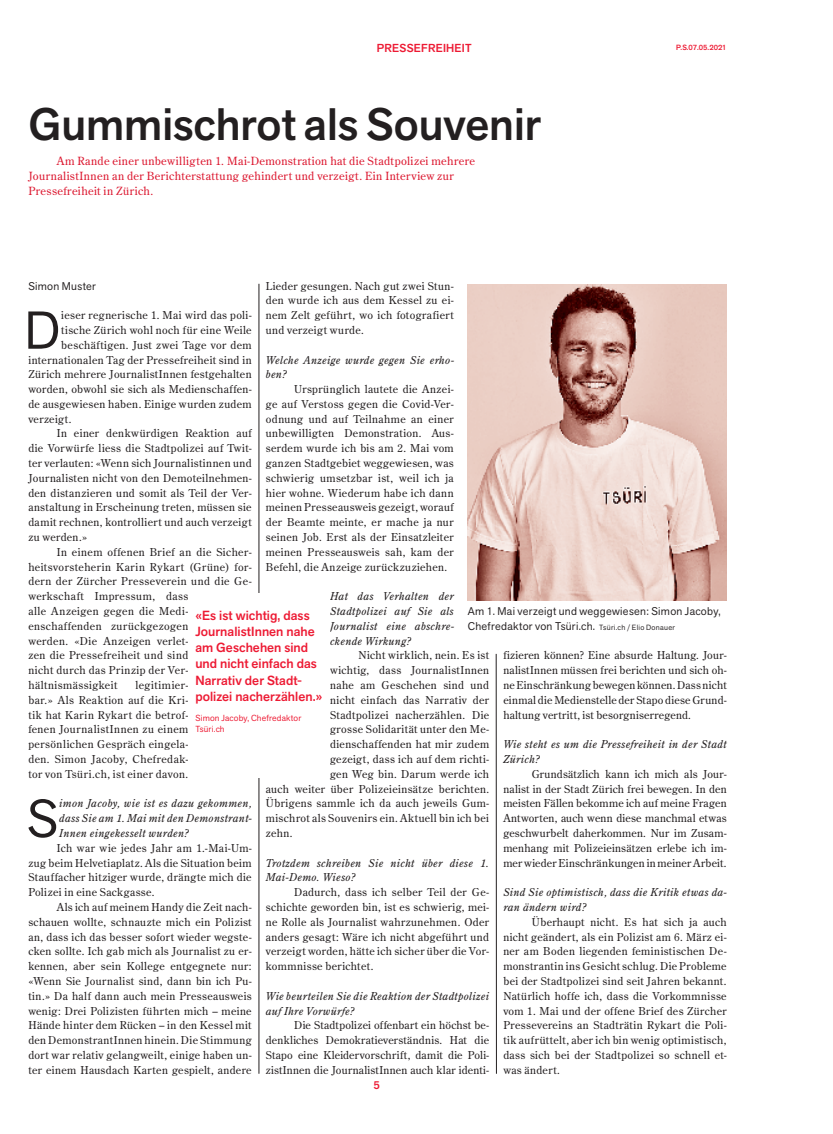
<style>
.page{position:relative;width:833px;height:1134px;background:#fff}
.page>*{position:absolute;margin:0;border:0;box-sizing:border-box;transform-origin:0 0}
.t1{font:52.75px "Akzid Grtsk Next";color:#231f20}
.t2{font:500 45px "Akzid Grtsk Next";color:#231f20}
.t3{font:500 13.12px/16.2px "Akzid Grtsk Next";letter-spacing:.005em;color:#ed1a33}
.t4{font:500 11.5px "Akzid Grtsk Next";letter-spacing:.02em;color:#ed1a33}
.t5{font:11.25px/15px "Century Old Style Std";letter-spacing:.03em;color:#dc172f}
.t6{font:500 11.25px "Akzid Grtsk Next";color:#ed1a33}
.t7{font:11.12px/14.8px "Akzid Grtsk Next";letter-spacing:.025em;color:#231f20}
.t8{font:10.75px/14.8px "Century Old Style Std";letter-spacing:.03em;color:#231f20;text-align:justify}
.t9{font:italic 10.75px/14.8px "Century Old Style Std";letter-spacing:.03em;color:#231f20}
.t10{font:8.75px/11.2px "Akzid Grtsk Next";letter-spacing:.02em;color:#ed1a33}
.t11{font:500 7.5px "Akzid Grtsk Next";color:#ed1a33}
.s1{font-size:7.5px}
</style>
<div class="page">
<hr style="left:496px;top:654px;width:1px;height:420px;background:#231f20">
<hr style="left:259px;top:284px;width:1px;height:790px;background:#231f20">
<div style="left:188px;top:593px;width:142px;height:185px;background:#fff"></div>
<img style="left:468px;top:284px;width:258px;height:316px">
<p class="t4" style="left:377px;top:41px;width:96px">PRESSEFREIHEIT</p>
<p class="t11" style="left:676px;top:42px;width:52px">P.S.07.05.2021</p>
<h2 class="t2" style="left:28px;top:95px;width:514px">Gummischrot als Souvenir</h2>
<p class="t5" style="left:28px;top:153px;width:448px;text-indent:28px">Am Rande einer unbewilligten 1. Mai-Demonstration hat die Stadtpolizei mehrere<br>JournalistInnen an der Berichterstattung gehindert und verzeigt. Ein Interview zur<br>Pressefreiheit in Zürich.</p>
<p class="t8" style="left:266px;top:278px;width:189px">Lieder gesungen. Nach gut zwei Stun&shy;den wurde ich aus dem Kessel zu ei&shy;nem Zelt geführt, wo ich fotografiert und verzeigt wurde.</p>
<p class="t9" style="left:266px;top:352px;width:190px">Welche Anzeige wurde gegen Sie erho&shy;ben?</p>
<p class="t8" style="left:266px;top:382px;width:189px;text-indent:28px">Ursprünglich lautete die Anzei&shy;ge auf Verstoss gegen die Covid-Ver&shy;odnung und auf Teilnahme an einer unbewilligten Demonstration. Aus&shy;serdem wurde ich bis am 2. Mai vom ganzen Stadtgebiet weggewiesen, was schwierig umsetzbar ist, weil ich ja hier wohne. Wiederum habe ich dann meinen Presseausweis gezeigt, worauf der Beamte meinte, er mache ja nur seinen Job. Erst als der Einsatzleiter meinen Presseausweis sah, kam der Befehl, die Anzeige zurückzuziehen.</p>
<p class="t9" style="left:330px;top:589px;width:125px;text-align:justify">Hat das Verhalten der Stadtpolizei auf Sie als Journalist eine abschre&shy;ckende Wirkung?</p>
<p class="t8" style="left:358px;top:648px;width:132px">Nicht wirklich, nein. Es ist</p>
<p class="t8" style="left:330px;top:663px;width:161px">wichtig, dass JournalistInnen</p>
<p class="t8" style="left:330px;top:677px;width:160px">nahe am Geschehen sind und</p>
<p class="t8" style="left:330px;top:692px;width:161px">nicht einfach das Narrativ der</p>
<p class="t8" style="left:330px;top:707px;width:161px">Stadtpolizei nacherzählen. Die</p>
<p class="t8" style="left:330px;top:722px;width:161px">grosse Solidarität unter den Me-</p>
<p class="t8" style="left:330px;top:737px;width:161px">dienschaffenden hat mir zudem</p>
<p class="t8" style="left:330px;top:751px;width:161px">gezeigt, dass ich auf dem richti-</p>
<p class="t8" style="left:330px;top:766px;width:160px">gen Weg bin. Darum werde ich</p>
<p class="t8" style="left:266px;top:781px;width:225px">auch weiter über Polizeieinsätze berichten.</p>
<p class="t8" style="left:266px;top:796px;width:225px">Übrigens sammle ich da auch jeweils Gum-</p>
<p class="t8" style="left:266px;top:811px;width:225px">mischrot als Souvenirs ein. Aktuell bin ich bei</p>
<p class="t8" style="left:266px;top:825px;width:28px">zehn.</p>
<p class="t9" style="left:266px;top:855px;width:225px">Trotzdem schreiben Sie nicht über diese 1.<br>Mai-Demo. Wieso?</p>
<p class="t8" style="left:266px;top:885px;width:225px;text-indent:28px">Dadurch, dass ich selber Teil der Ge&shy;schichte geworden bin, ist es schwierig, mei&shy;ne Rolle als Journalist wahrzunehmen. Oder anders gesagt: Wäre ich nicht abgeführt und verzeigt worden, hätte ich sicher über die Vor&shy;kommnisse berichtet.</p>
<p class="t9" style="left:266px;top:988px;width:225px">Wie beurteilen Sie die Reaktion der Stadtpolizei auf Ihre Vorwürfe?</p>
<p class="t8" style="left:266px;top:1018px;width:225px;text-indent:28px">Die Stadtpolizei offenbart ein höchst be&shy;denkliches Demokratieverständnis. Hat die Stapo eine Kleidervorschrift, damit die Poli&shy;zistInnen die JournalistInnen auch klar identi-</p>
<p class="t7" style="left:28px;top:278px;width:69px">Simon Muster</p>
<h1 class="t1" style="left:24px;top:296px;width:38px">D</h1>
<p class="t8" style="left:61px;top:308px;width:192px">ieser regnerische 1. Mai wird das poli-</p>
<p class="t8" style="left:61px;top:322px;width:192px">tische Zürich wohl noch für eine Weile</p>
<p class="t8" style="left:61px;top:337px;width:192px">beschäftigen. Just zwei Tage vor dem</p>
<p class="t8" style="left:28px;top:352px;width:225px">internationalen Tag der Pressefreiheit sind in</p>
<p class="t8" style="left:28px;top:367px;width:225px">Zürich mehrere JournalistInnen festgehalten</p>
<p class="t8" style="left:28px;top:382px;width:225px">worden, obwohl sie sich als Medienschaffen-</p>
<p class="t8" style="left:28px;top:396px;width:225px">de ausgewiesen haben. Einige wurden zudem</p>
<p class="t8" style="left:28px;top:411px;width:45px">verzeigt.</p>
<p class="t8" style="left:57px;top:426px;width:196px">In einer denkwürdigen Reaktion auf</p>
<p class="t8" style="left:28px;top:441px;width:225px">die Vorwürfe liess die Stadtpolizei auf Twit-</p>
<p class="t8" style="left:28px;top:456px;width:225px">ter verlauten: «Wenn sich Journalistinnen und</p>
<p class="t8" style="left:28px;top:470px;width:225px">Journalisten nicht von den Demoteilnehmen-</p>
<p class="t8" style="left:28px;top:485px;width:225px">den distanzieren und somit als Teil der Ver-</p>
<p class="t8" style="left:28px;top:500px;width:225px">anstaltung in Erscheinung treten, müssen sie</p>
<p class="t8" style="left:28px;top:515px;width:225px">damit rechnen, kontrolliert und auch verzeigt</p>
<p class="t8" style="left:28px;top:530px;width:60px">zu werden.»</p>
<p class="t8" style="left:57px;top:544px;width:196px">In einem offenen Brief an die Sicher-</p>
<p class="t8" style="left:28px;top:559px;width:225px">heitsvorsteherin Karin Rykart (Grüne) for-</p>
<p class="t8" style="left:28px;top:574px;width:225px">dern der Zürcher Presseverein und die Ge-</p>
<p class="t8" style="left:28px;top:589px;width:161px">werkschaft Impressum, dass</p>
<p class="t8" style="left:28px;top:604px;width:161px">alle Anzeigen gegen die Medi-</p>
<p class="t8" style="left:28px;top:618px;width:161px">enschaffenden zurückgezogen</p>
<p class="t8" style="left:28px;top:633px;width:161px">werden. «Die Anzeigen verlet-</p>
<p class="t8" style="left:28px;top:648px;width:161px">zen die Pressefreiheit und sind</p>
<p class="t8" style="left:28px;top:663px;width:161px">nicht durch das Prinzip der Ver-</p>
<p class="t8" style="left:28px;top:677px;width:90px">hältnismässigkeit</p>
<p class="t7" style="left:468px;top:604px;width:254px">Am 1. Mai verzeigt und weggewiesen: Simon Jacoby,<br>Chefredaktor von Tsüri.ch. <span class="s1">Tsüri.ch / Elio Donauer</span></p>
<p class="t3" style="left:195px;top:607px;width:128px">«Es ist wichtig, dass<br>JournalistInnen nahe am Geschehen sind und nicht einfach das<br>Narrativ der Stadt&shy;polizei nacherzählen.»</p>
<p class="t10" style="left:195px;top:712px;width:107px">Simon Jacoby, Chefredaktor<br>Tsüri.ch</p>
<p class="t8" style="left:503px;top:648px;width:225px">fizieren können? Eine absurde Haltung. Jour&shy;nalistInnen müssen frei berichten und sich oh&shy;ne Einschränkung bewegen können. Dass nicht einmal die Medienstelle der Stapo diese Grund&shy;haltung vertritt, ist besorgniserregend.</p>
<p class="t9" style="left:503px;top:737px;width:225px">Wie steht es um die Pressefreiheit in der Stadt<br>Zürich?</p>
<p class="t8" style="left:503px;top:766px;width:225px;text-indent:28px">Grundsätzlich kann ich mich als Jour&shy;nalist in der Stadt Zürich frei bewegen. In den meisten Fällen bekomme ich auf meine Fragen Antworten, auch wenn diese manchmal etwas geschwurbelt daherkommen. Nur im Zusam&shy;menhang mit Polizeieinsätzen erlebe ich im&shy;mer wieder Einschränkungen in meiner Arbeit.</p>
<p class="t9" style="left:503px;top:885px;width:225px">Sind Sie optimistisch, dass die Kritik etwas da&shy;ran ändern wird?</p>
<p class="t8" style="left:503px;top:914px;width:225px;text-indent:28px">Überhaupt nicht. Es hat sich ja auch nicht geändert, als ein Polizist am 6. März ei&shy;ner am Boden liegenden feministischen De&shy;monstrantin ins Gesicht schlug. Die Probleme bei der Stadtpolizei sind seit Jahren bekannt.<br>Natürlich hoffe ich, dass die Vorkommnisse vom 1. Mai und der offene Brief des Zürcher Pressevereins an Stadträtin Rykart die Poli&shy;tik aufrüttelt, aber ich bin wenig optimistisch, dass sich bei der Stadtpolizei so schnell et&shy;was ändert.</p>
<p class="t8" style="left:28px;top:677px;width:161px;text-indent:107px">legitimier&shy;bar.» Als Reaktion auf die Kri&shy;tik hat Karin Rykart die betrof&shy;fenen JournalistInnen zu einem persönlichen Gespräch eingela&shy;den. Simon Jacoby, Chefredak&shy;tor von Tsüri.ch, ist einer davon.</p>
<h1 class="t1" style="left:27px;top:784px;width:33px">S</h1>
<p class="t9" style="left:59px;top:796px;width:194px;text-align:justify">imon Jacoby, wie ist es dazu gekommen, dass Sie am 1. Mai mit den Demonstrant-Innen eingekesselt wurden?</p>
<p class="t8" style="left:28px;top:840px;width:225px;text-indent:28px">Ich war wie jedes Jahr am 1.-Mai-Um&shy;zug beim Helvetiaplatz. Als die Situation beim Stauffacher hitziger wurde, drängte mich die Polizei in eine Sackgasse.</p>
<p class="t8" style="left:28px;top:899px;width:225px;text-indent:28px">Als ich auf meinem Handy die Zeit nach&shy;schauen wollte, schnauzte mich ein Polizist an, dass ich das besser sofort wieder wegste&shy;cken sollte. Ich gab mich als Journalist zu er&shy;kennen, aber sein Kollege entgegnete nur: «Wenn Sie Journalist sind, dann bin ich Pu&shy;tin.» Da half dann auch mein Presseausweis wenig: Drei Polizisten führten mich – meine Hände hinter dem Rücken – in den Kessel mit den DemonstrantInnen hinein. Die Stimmung dort war relativ gelangweilt, einige haben un&shy;ter einem Hausdach Karten gespielt, andere</p>
<p class="t6" style="left:373px;top:1078px;width:8px">5</p>
</div>
